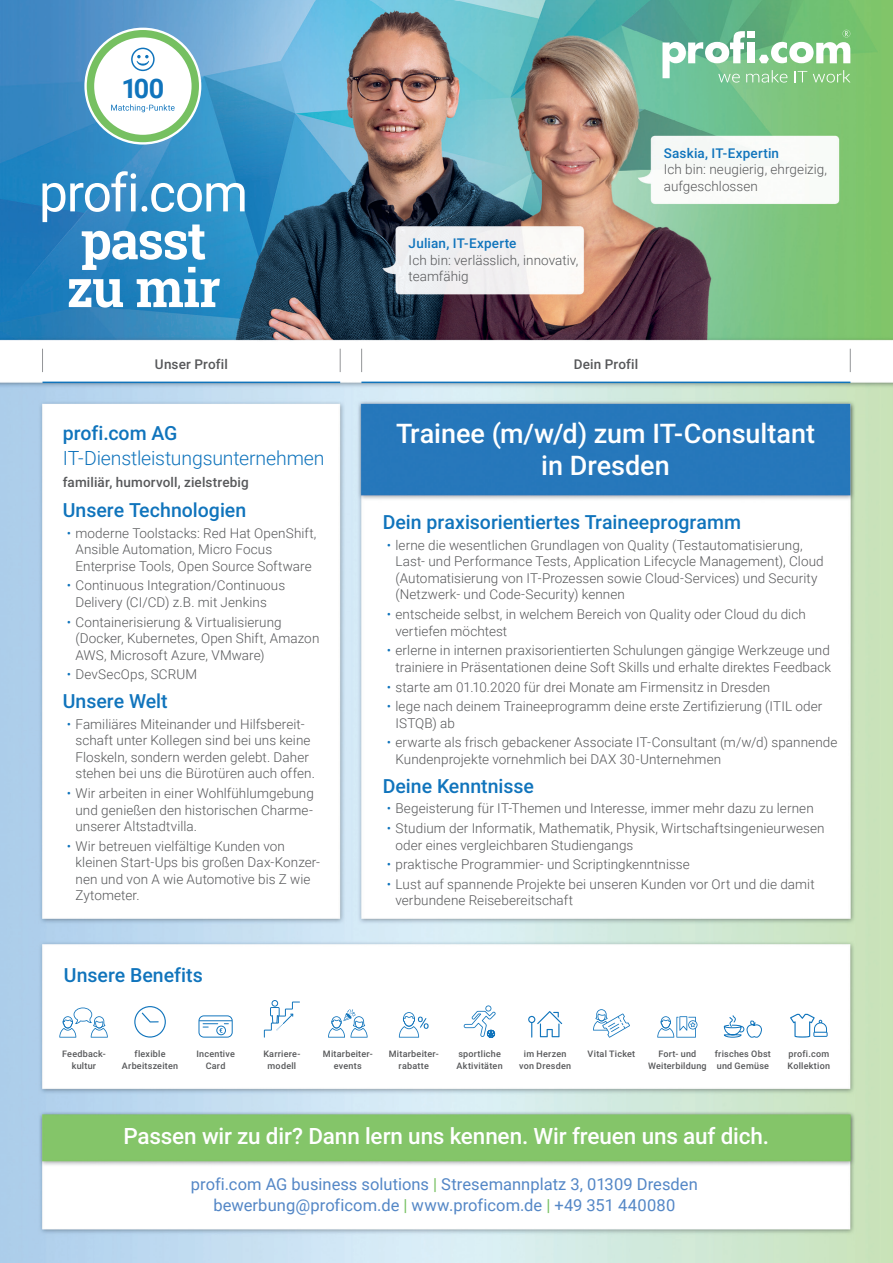
<style>
.page{position:relative;width:893px;height:1263px;background:#fff}
.page>*{position:absolute;margin:0;border:0;box-sizing:border-box;transform-origin:0 0}
.Stellentitel{font:500 27px "Roboto";color:#fff}
.t1{font:700 27px "Roboto";color:#1074bc}
.Lern_uns_kennen{font:500 22.5px "Roboto";letter-spacing:-.01em;color:#fff}
.Abschnitt_Ü{font:500 19.5px "Roboto";color:#1074bc}
.Ü2{font:300 19.5px "Roboto";letter-spacing:-.005em;color:#1074bc}
.Ü1{font:500 19.5px "Roboto";color:#1074bc}
.Adresse{font:16.5px/21px "Roboto";letter-spacing:.005em;color:#5487c6;text-align:center}
.Copy{font:300 13.5px/16.5px "Roboto";letter-spacing:.005em;color:#57585a}
.Copy_medium{font:500 13.5px "Roboto";letter-spacing:.015em;color:#1074bc}
.Ü3{font:500 13.5px "Roboto";letter-spacing:.01em;color:#57585a}
.Copy_medium-2{font:500 13.5px "Roboto";letter-spacing:.01em;color:#57585a}
.Benefits{font:500 9px/12px "Roboto";letter-spacing:.025em;color:#57585a;text-align:center}
.s1{color:#1074bc}
.s2{color:#76c061}
</style>
<div class="page">
<img style="left:0;top:0;width:893px;height:1263px">
<svg style="left:790px;top:1014px;width:38px;height:23px"></svg>
<svg style="left:723px;top:1015px;width:39px;height:23px"></svg>
<svg style="left:657px;top:1016px;width:40px;height:21px"></svg>
<svg style="left:593px;top:1009px;width:37px;height:28px"></svg>
<svg style="left:528px;top:1011px;width:34px;height:26px"></svg>
<svg style="left:463px;top:1005px;width:33px;height:33px"></svg>
<svg style="left:399px;top:1012px;width:30px;height:25px"></svg>
<svg style="left:328px;top:1009px;width:40px;height:28px"></svg>
<svg style="left:264px;top:1000px;width:36px;height:37px"></svg>
<svg style="left:198px;top:1015px;width:35px;height:22px"></svg>
<svg style="left:134px;top:1006px;width:32px;height:32px"></svg>
<svg style="left:59px;top:1007px;width:49px;height:30px"></svg>
<hr style="left:43px;top:382px;width:297px;height:1px;background:#1074bc">
<hr style="left:361px;top:382px;width:489px;height:1px;background:#1074bc">
<svg style="left:42px;top:349px;width:1px;height:23px"></svg>
<svg style="left:340px;top:349px;width:1px;height:23px"></svg>
<svg style="left:361px;top:349px;width:1px;height:23px"></svg>
<svg style="left:850px;top:349px;width:1px;height:23px"></svg>
<svg style="left:662px;top:30px;width:188px;height:53px"></svg>
<svg style="left:43px;top:171px;width:202px;height:137px"></svg>
<svg style="left:84px;top:28px;width:117px;height:117px"></svg>
<div style="left:87px;top:30px;width:112px;height:112px;border:7px solid #76c061;border-radius:50%"></div>
<svg style="left:111px;top:104px;width:64px;height:8px"></svg>
<div style="left:131px;top:48px;width:24px;height:23px;border:1px solid #1074bc;border-radius:50%"></div>
<svg style="left:137px;top:55px;width:12px;height:11px"></svg>
<p class="t1" style="left:121px;top:69px;width:44px">100</p>
<p class="Copy_medium" style="left:409px;top:234px;width:109px">Julian, IT-Experte</p>
<p class="Copy" style="left:409px;top:251px;width:171px">Ich bin: verlässlich, innovativ, teamfähig</p>
<p class="Copy_medium" style="left:664px;top:144px;width:117px">Saskia, IT-Expertin</p>
<p class="Copy" style="left:664px;top:161px;width:165px">Ich bin: neugierig, ehrgeizig, aufgeschlossen</p>
<p class="Copy_medium-2" style="left:155px;top:355px;width:74px">Unser Profil</p>
<p class="Copy_medium-2" style="left:574px;top:355px;width:66px">Dein Profil</p>
<p class="Ü1" style="left:63px;top:419px;width:116px">profi.com AG</p>
<p class="Ü2" style="left:63px;top:445px;width:263px">IT-Dienstleistungsunternehmen</p>
<p class="Ü3" style="left:63px;top:473px;width:188px">familiär, humorvoll, zielstrebig</p>
<p class="Abschnitt_Ü" style="left:63px;top:496px;width:185px">Unsere Technologien</p>
<p class="Copy" style="left:75px;top:524px;width:243px;text-indent:-9px"><span class="s1">•</span> moderne Toolstacks: Red Hat OpenShift,<br>Ansible Automation, Micro Focus<br>Enterprise Tools, Open Source Software</p>
<p class="Copy" style="left:75px;top:577px;width:211px;text-indent:-9px"><span class="s1">•</span> Continuous Integration/Continuous<br>Delivery (CI/CD) z.B. mit Jenkins</p>
<p class="Copy" style="left:75px;top:613px;width:245px;text-indent:-9px"><span class="s1">•</span> Containerisierung &amp; Virtualisierung (Docker, Kubernetes, Open Shift, Amazon<br>AWS, Microsoft Azure, VMware)</p>
<p class="Copy" style="left:67px;top:666px;width:132px"><span class="s1">•</span> DevSecOps, SCRUM</p>
<p class="Abschnitt_Ü" style="left:63px;top:687px;width:107px">Unsere Welt</p>
<p class="Copy" style="left:75px;top:715px;width:241px;text-indent:-9px"><span class="s1">•</span> Familiäres Miteinander und Hilfsbereit&shy;schaft unter Kollegen sind bei uns keine Floskeln, sondern werden gelebt. Daher stehen bei uns die Bürotüren auch offen.</p>
<p class="Copy" style="left:75px;top:784px;width:240px;text-align:justify;text-indent:-9px"><span class="s1">•</span> Wir arbeiten in einer Wohlfühlumgebung und genießen den historischen Charme&shy;unserer Altstadtvilla.</p>
<p class="Copy" style="left:75px;top:837px;width:245px;text-indent:-9px"><span class="s1">•</span> Wir betreuen vielfältige Kunden von kleinen Start-Ups bis großen Dax-Konzer&shy;nen und von A wie Automotive bis Z wie<br>Zytometer.</p>
<p class="Ü1" style="left:64px;top:961px;width:141px">Unsere Benefits</p>
<p class="Stellentitel" style="left:396px;top:415px;width:420px">Trainee (m/w/d) zum IT-Consultant</p>
<p class="Stellentitel" style="left:541px;top:446px;width:130px">in Dresden</p>
<p class="Abschnitt_Ü" style="left:383px;top:509px;width:360px">Dein praxisorientiertes Traineeprogramm</p>
<p class="Copy" style="left:395px;top:536px;width:430px;text-indent:-9px"><span class="s1">•</span> lerne die wesentlichen Grundlagen von Quality (Testautomatisierung, Last- und Performance Tests, Application Lifecycle Management), Cloud (Automatisierung von IT-Prozessen sowie Cloud-Services) und Security (Netzwerk- und Code-Security) kennen</p>
<p class="Copy" style="left:395px;top:606px;width:412px;text-indent:-9px"><span class="s1">•</span> entscheide selbst, in welchem Bereich von Quality oder Cloud du dich vertiefen möchtest</p>
<p class="Copy" style="left:387px;top:642px;width:446px;text-align:right"><span class="s1">•</span> erlerne in internen praxisorientierten Schulungen gängige Werkzeuge und trainiere in Präsentationen deine Soft Skills und erhalte direktes Feedback</p>
<p class="Copy" style="left:387px;top:678px;width:385px"><span class="s1">•</span> starte am 01.10.2020 für drei Monate am Firmensitz in Dresden</p>
<p class="Copy" style="left:395px;top:698px;width:428px;text-indent:-9px"><span class="s1">•</span> lege nach deinem Traineeprogramm deine erste Zertifizierung (ITIL oder<br>ISTQB) ab</p>
<p class="Copy" style="left:395px;top:734px;width:443px;text-indent:-9px"><span class="s1">•</span> erwarte als frisch gebackener Associate IT-Consultant (m/w/d) spannende<br>Kundenprojekte vornehmlich bei DAX 30-Unternehmen</p>
<p class="Abschnitt_Ü" style="left:383px;top:772px;width:153px">Deine Kenntnisse</p>
<p class="Copy" style="left:387px;top:800px;width:428px"><span class="s1">•</span> Begeisterung für IT-Themen und Interesse, immer mehr dazu zu lernen</p>
<p class="Copy" style="left:395px;top:819px;width:431px;text-indent:-9px"><span class="s1">•</span> Studium der Informatik, Mathematik, Physik, Wirtschaftsingenieurwesen oder eines vergleichbaren Studiengangs</p>
<p class="Copy" style="left:387px;top:856px;width:304px"><span class="s1">•</span> praktische Programmier- und Scriptingkenntnisse</p>
<p class="Copy" style="left:395px;top:875px;width:421px;text-indent:-9px"><span class="s1">•</span> Lust auf spannende Projekte bei unseren Kunden vor Ort und die damit verbundene Reisebereitschaft</p>
<p class="Benefits" style="left:62px;top:1047px;width:45px">Feedback&shy;kultur</p>
<p class="Benefits" style="left:122px;top:1047px;width:58px">flexible<br>Arbeitszeiten</p>
<p class="Benefits" style="left:196px;top:1047px;width:40px">Incentive<br>Card</p>
<p class="Benefits" style="left:263px;top:1047px;width:39px">Karriere&shy;modell</p>
<p class="Benefits" style="left:323px;top:1047px;width:51px">Mitarbeiter&shy;events</p>
<p class="Benefits" style="left:389px;top:1047px;width:51px">Mitarbeiter&shy;rabatte</p>
<p class="Benefits" style="left:457px;top:1047px;width:48px;text-align:left">sportliche<br>Aktivitäten</p>
<p class="Benefits" style="left:524px;top:1047px;width:44px">im Herzen</p>
<p class="Benefits" style="left:588px;top:1047px;width:49px">Vital Ticket</p>
<p class="Benefits" style="left:519px;top:1059px;width:54px">von Dresden</p>
<p class="Benefits" style="left:648px;top:1047px;width:60px">Fort- und<br>Weiterbildung</p>
<p class="Benefits" style="left:715px;top:1047px;width:58px;text-align:left">frisches Obst und Gemüse</p>
<p class="Benefits" style="left:788px;top:1047px;width:44px;text-align:left">profi.com<br>Kollektion</p>
<p class="Lern_uns_kennen" style="left:124px;top:1120px;width:647px">Passen wir zu dir? Dann lern uns kennen. Wir freuen uns auf dich.</p>
<p class="Adresse" style="left:191px;top:1173px;width:508px">profi.com AG business solutions <span class="s2">|</span> Stresemannplatz 3, 01309 Dresden bewerbung@proficom.de <span class="s2">|</span> www.proficom.de <span class="s2">|</span> +49 351 440080</p>
</div>
